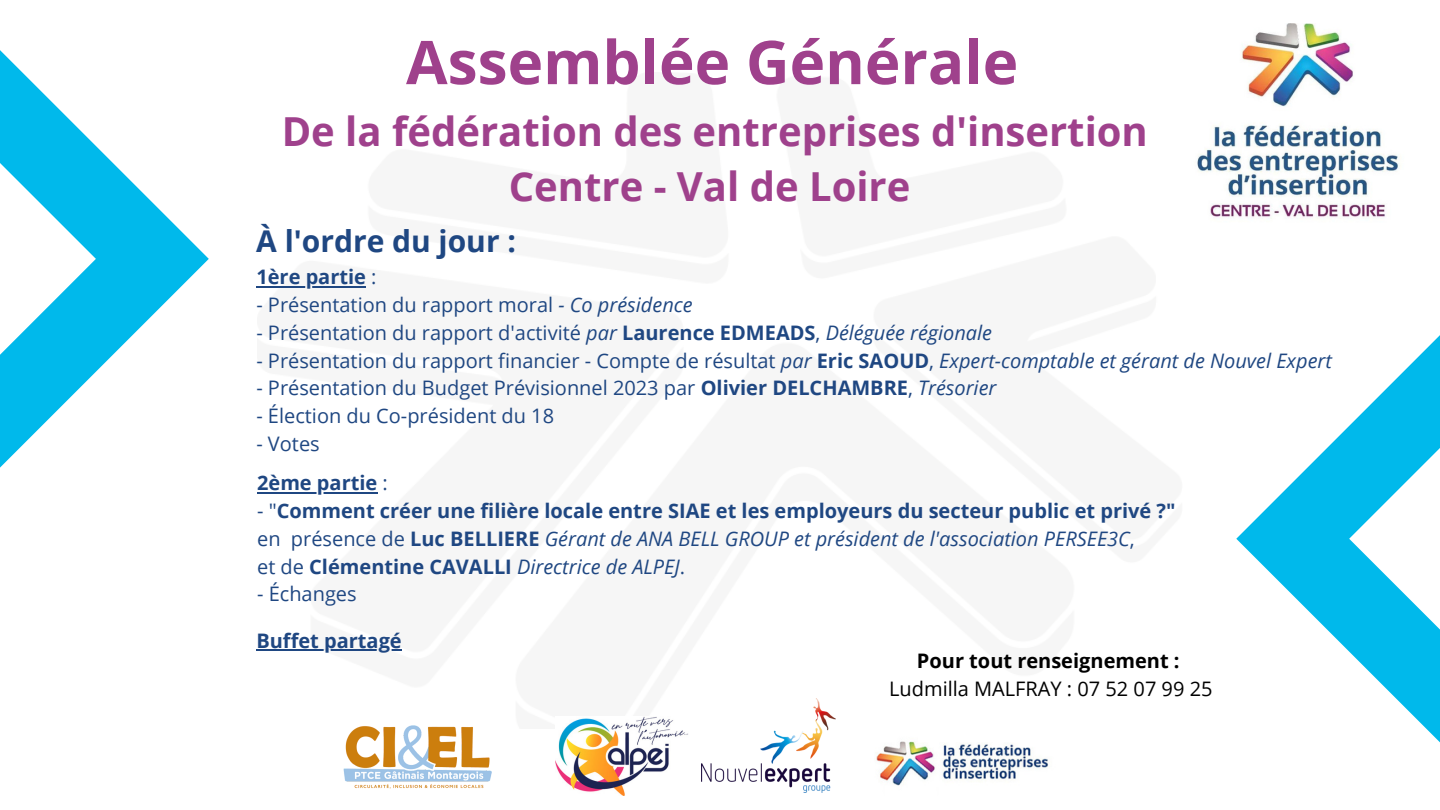
<style>
.page{position:relative;width:1440px;height:810px;background:#fff}
.page>*{position:absolute;margin:0;border:0;box-sizing:border-box;transform-origin:0 0}
.t1{font:700 60.3px "Open Sans";color:#9f418c}
.t2{font:700 40px/55.5px "Open Sans";color:#9f418c;text-align:center}
.t3{font:700 30px "Open Sans";color:#1f4782}
.t4{font:20px "Open Sans";color:#1f4782}
.t5{font:700 20px/27.8px "Open Sans";color:#1f4782}
.t6{font:20px "Open Sans";color:#000}
.t7{font:700 20px "Open Sans";color:#000}
.s1{font-weight:400}
.s2{font-style:italic}
.s3{font-weight:700}
.s4{font-weight:400;font-style:italic}
</style>
<div class="page">
<svg style="left:0;top:50px;width:209px;height:418px"></svg>
<hr style="left:256px;top:286px;width:110px;height:1px;background:#1f4782">
<hr style="left:257px;top:492px;width:120px;height:1px;background:#1f4782">
<img style="left:1197px;top:23px;width:202px;height:196px">
<svg style="left:1236px;top:335px;width:204px;height:408px"></svg>
<img style="left:876px;top:741px;width:173px;height:45px">
<img style="left:701px;top:699px;width:135px;height:93px">
<img style="left:556px;top:717px;width:132px;height:78px">
<img style="left:343px;top:725px;width:149px;height:64px">
<hr style="left:256px;top:649px;width:146px;height:2px;background:#1f4782">
<h1 class="t1" style="left:406px;top:20px;width:614px">Assemblée Générale</h1>
<h2 class="t2" style="left:282px;top:102px;width:868px">De la fédération des entreprises d'insertion<br>Centre - Val de Loire</h2>
<h3 class="t3" style="left:256px;top:220px;width:261px">À l'ordre du jour :</h3>
<p class="t5" style="left:256px;top:263px;width:122px">1ère partie <span class="s1">:</span></p>
<p class="t4" style="left:256px;top:291px;width:438px">- Présentation du rapport moral <span class="s2">- Co présidence</span></p>
<p class="t4" style="left:256px;top:319px;width:737px">- Présentation du rapport d'activité <span class="s2">par</span> <span class="s3">Laurence EDMEADS</span>, <span class="s2">Déléguée régionale</span></p>
<p class="t4" style="left:256px;top:346px;width:1077px">- Présentation du rapport financier - Compte de résultat <span class="s2">par</span> <span class="s3">Eric SAOUD</span>, <span class="s2">Expert-comptable et gérant de Nouvel Expert</span></p>
<p class="t4" style="left:256px;top:374px;width:742px">- Présentation du Budget Prévisionnel 2023 par <span class="s3">Olivier DELCHAMBRE</span>, <span class="s2">Trésorier</span></p>
<p class="t4" style="left:256px;top:402px;width:299px">- Élection du Co-président du 18</p>
<p class="t5" style="left:256px;top:423px;width:133px;line-height:39.5px"><span class="s1">- Votes<br></span>2ème partie <span class="s1">:</span></p>
<p class="t5" style="left:257px;top:497px;width:920px"><span class="s1">- "</span>Comment créer une filière locale entre SIAE et les employeurs du secteur public et privé ?" <span class="s1">en présence de</span> Luc BELLIERE <span class="s4">Gérant de ANA BELL GROUP et président de l'association PERSEE3C</span><span class="s1">,<br>et de</span> Clémentine CAVALLI <span class="s4">Directrice de ALPEJ</span><span class="s1">.</span></p>
<p class="t4" style="left:257px;top:580px;width:101px">- Échanges</p>
<p class="t5" style="left:256px;top:626px;width:147px">Buffet partagé</p>
<p class="t7" style="left:917px;top:647px;width:264px">Pour tout renseignement :</p>
<p class="t6" style="left:889px;top:674px;width:325px">Ludmilla MALFRAY : 07 52 07 99 25</p>
</div>
